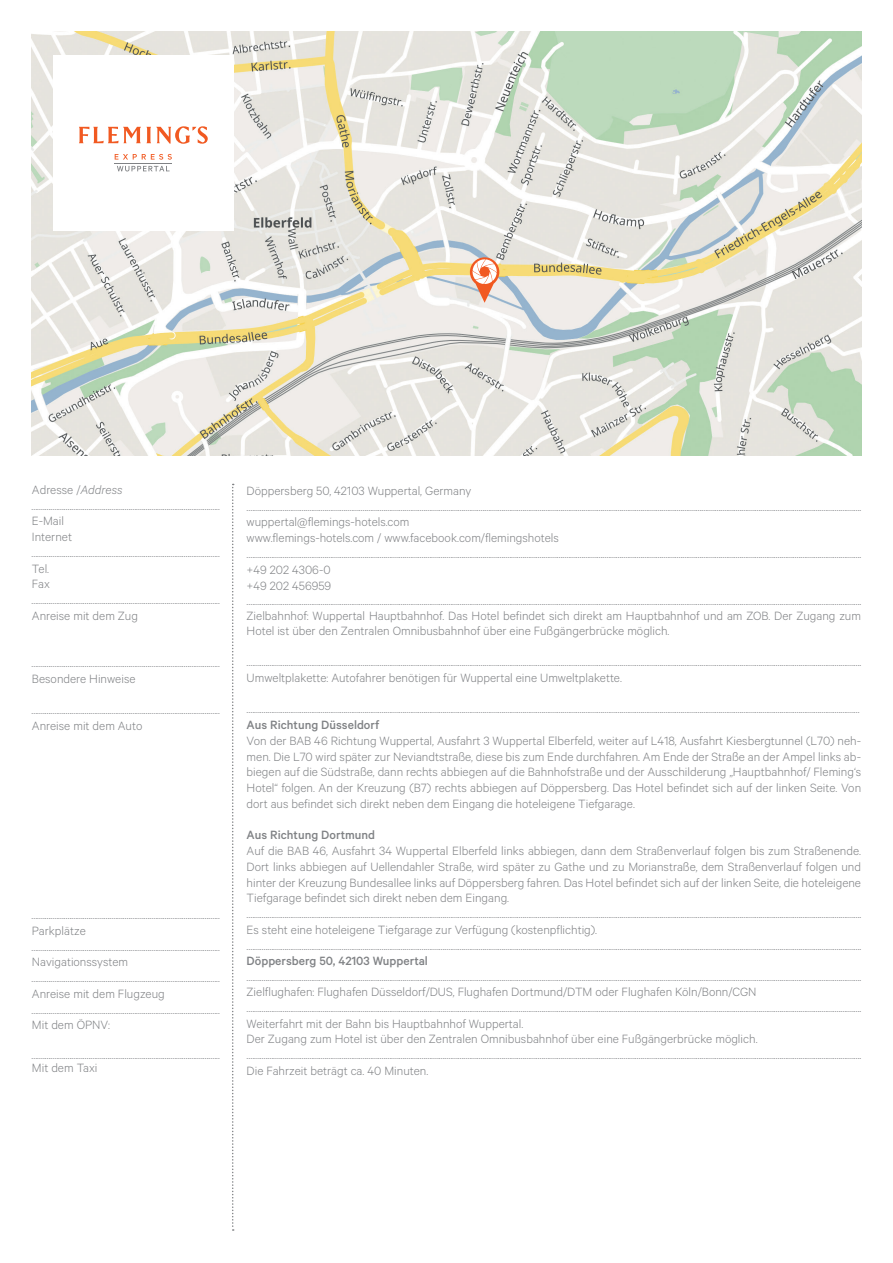
<style>
.page{position:relative;width:893px;height:1263px;background:#fff}
.page>*{position:absolute;margin:0;border:0;box-sizing:border-box;transform-origin:0 0}
.t1{font:300 13.5px/15.6px "Calibre";color:#808285}
.t2{font:italic 300 13.5px/15.8px "Calibre";color:#808285}
.t3{font:500 13.5px "Calibre";color:#808285}
.s1{font-style:normal}
</style>
<div class="page">
<img style="left:32px;top:32px;width:829px;height:423px">
<div style="left:53px;top:55px;width:180px;height:176px;background:#fff"></div>
<svg style="left:79px;top:126px;width:129px;height:18px"></svg>
<svg style="left:115px;top:154px;width:57px;height:6px"></svg>
<hr style="left:115px;top:163px;width:57px;height:1px;background:#808285">
<svg style="left:117px;top:166px;width:53px;height:5px"></svg>
<svg style="left:232px;top:484px;width:2px;height:747px"></svg>
<svg style="left:470px;top:257px;width:29px;height:46px"></svg>
<p class="t2" style="left:32px;top:481px;width:190px"><span class="s1">Adresse /</span>Address ...................................................................................................</p>
<p class="t1" style="left:32px;top:513px;width:42px">E-Mail<br>Internet</p>
<p class="t2" style="left:32px;top:544px;width:190px">...................................................................................................</p>
<p class="t1" style="left:32px;top:560px;width:20px">Tel.<br>Fax</p>
<p class="t2" style="left:32px;top:591px;width:190px">...................................................................................................</p>
<p class="t1" style="left:32px;top:607px;width:108px">Anreise mit dem Zug</p>
<p class="t2" style="left:32px;top:654px;width:190px">...................................................................................................</p>
<p class="t1" style="left:32px;top:670px;width:105px">Besondere Hinweise</p>
<p class="t2" style="left:32px;top:702px;width:190px">...................................................................................................</p>
<p class="t1" style="left:32px;top:717px;width:112px">Anreise mit dem Auto</p>
<p class="t2" style="left:32px;top:906px;width:190px">...................................................................................................</p>
<p class="t1" style="left:32px;top:922px;width:55px">Parkplätze</p>
<p class="t2" style="left:32px;top:938px;width:190px">...................................................................................................</p>
<p class="t1" style="left:32px;top:954px;width:98px">Navigationssystem</p>
<p class="t2" style="left:32px;top:969px;width:190px">...................................................................................................</p>
<p class="t1" style="left:32px;top:985px;width:134px">Anreise mit dem Flugzeug</p>
<p class="t2" style="left:32px;top:1001px;width:190px">...................................................................................................</p>
<p class="t1" style="left:32px;top:1017px;width:79px">Mit dem ÖPNV:</p>
<p class="t2" style="left:32px;top:1046px;width:190px">...................................................................................................</p>
<p class="t1" style="left:32px;top:1060px;width:67px">Mit dem Taxi</p>
<p class="t1" style="left:247px;top:482px;width:616px">Döppersberg 50, 42103 Wuppertal, Germany ................................................................................................................................................................................................................................................................................................................................... wuppertal@flemings-hotels.com<br>www.flemings-hotels.com / www.facebook.com/flemingshotels ................................................................................................................................................................................................................................................................................................................................... +49 202 4306-0<br>+49 202 456959 ...................................................................................................................................................................................................................................................................................................................................<br>Zielbahnhof: Wuppertal Hauptbahnhof. Das Hotel befindet sich direkt am Hauptbahnhof und am ZOB. Der Zugang zum Hotel ist über den Zentralen Omnibusbahnhof über eine Fußgängerbrücke möglich.</p>
<p class="t1" style="left:247px;top:653px;width:616px">...................................................................................................................................................................................................................................................................................................................................<br>Umweltplakette: Autofahrer benötigen für Wuppertal eine Umweltplakette.</p>
<p class="t1" style="left:247px;top:701px;width:614px">..................................................................................................................................................................................................................................................................................................................................</p>
<p class="t3" style="left:247px;top:717px;width:134px">Aus Richtung Düsseldorf</p>
<p class="t1" style="left:247px;top:732px;width:616px;text-align:justify">Von der BAB 46 Richtung Wuppertal, Ausfahrt 3 Wuppertal Elberfeld, weiter auf L418, Ausfahrt Kiesbergtunnel (L70) neh&shy;men. Die L70 wird später zur Neviandtstraße, diese bis zum Ende durchfahren. Am Ende der Straße an der Ampel links ab&shy;biegen auf die Südstraße, dann rechts abbiegen auf die Bahnhofstraße und der Ausschilderung „Hauptbahnhof/ Fleming‘s Hotel“ folgen. An der Kreuzung (B7) rechts abbiegen auf Döppersberg. Das Hotel befindet sich auf der linken Seite. Von dort aus befindet sich direkt neben dem Eingang die hoteleigene Tiefgarage.</p>
<p class="t3" style="left:247px;top:827px;width:130px">Aus Richtung Dortmund</p>
<p class="t1" style="left:247px;top:842px;width:616px">Auf die BAB 46, Ausfahrt 34 Wuppertal Elberfeld links abbiegen, dann dem Straßenverlauf folgen bis zum Straßenende.<br>Dort links abbiegen auf Uellendahler Straße, wird später zu Gathe und zu Morianstraße, dem Straßenverlauf folgen und hinter der Kreuzung Bundesallee links auf Döppersberg fahren. Das Hotel befindet sich auf der linken Seite, die hoteleigene Tiefgarage befindet sich direkt neben dem Eingang. ...................................................................................................................................................................................................................................................................................................................................<br>Es steht eine hoteleigene Tiefgarage zur Verfügung (kostenpflichtig). ...................................................................................................................................................................................................................................................................................................................................</p>
<p class="t3" style="left:247px;top:953px;width:183px">Döppersberg 50, 42103 Wuppertal</p>
<p class="t1" style="left:247px;top:968px;width:616px">...................................................................................................................................................................................................................................................................................................................................<br>Zielflughafen: Flughafen Düsseldorf/DUS, Flughafen Dortmund/DTM oder Flughafen Köln/Bonn/CGN ...................................................................................................................................................................................................................................................................................................................................<br>Weiterfahrt mit der Bahn bis Hauptbahnhof Wuppertal.<br>Der Zugang zum Hotel ist über den Zentralen Omnibusbahnhof über eine Fußgängerbrücke möglich. ...................................................................................................................................................................................................................................................................................................................................<br>Die Fahrzeit beträgt ca. 40 Minuten.</p>
</div>
